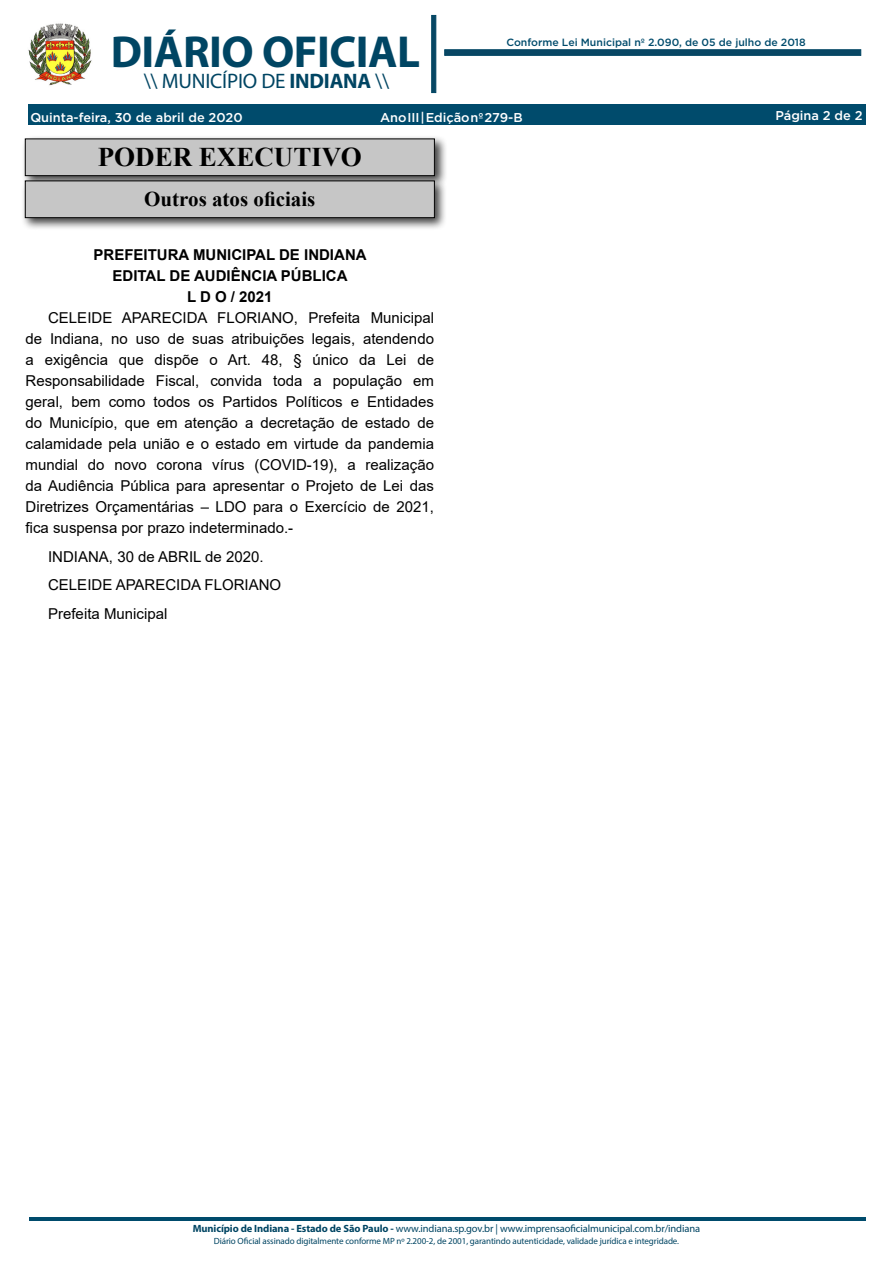
<style>
.page{position:relative;width:893px;height:1263px;background:#fff}
.page>*{position:absolute;margin:0;border:0;box-sizing:border-box;transform-origin:0 0}
.t1{font:700 45px "Myriad Pro";letter-spacing:-.01em;color:#004563}
.t2{font:700 27px "Times New Roman";color:#000}
.t3{font:21px "Myriad Pro";letter-spacing:-.01em;color:#004563}
.t4{font:700 21px "Times New Roman";color:#000}
._2_-_Corpo{font:15px/21px "Arial";color:#000;text-align:justify}
._1_-_Cabeçalho{font:700 15px "Arial";color:#000}
.t5{font:500 12.75px "Gotham";color:#fff}
.t6{font:10.5px "Myriad Pro";letter-spacing:-.01em;color:#004563}
.t7{font:500 10.5px "Gotham";color:#004b6c}
.t8{font:9px "Myriad Pro";letter-spacing:-.01em;color:#004563}
.s1{font-weight:700}
</style>
<div class="page">
<div style="left:28px;top:104px;width:837px;height:21px;background:#004b6c"></div>
<img style="left:28px;top:23px;width:64px;height:63px">
<svg style="left:431px;top:15px;width:5px;height:78px"></svg>
<svg style="left:444px;top:50px;width:417px;height:6px;background:#094965"></svg>
<hr style="left:29px;top:1218px;width:836px;height:3px;background:#004b6c">
<div style="left:21px;top:135px;width:426px;height:54px;background:#000;opacity:.75"></div>
<div style="left:25px;top:139px;width:409px;height:37px;background:#c6c6c6"></div>
<div style="left:25px;top:139px;width:410px;height:37px;border:1px solid #000"></div>
<div style="left:21px;top:177px;width:427px;height:54px;background:#000;opacity:.75"></div>
<div style="left:25px;top:181px;width:409px;height:37px;background:#c6c6c6"></div>
<div style="left:25px;top:181px;width:410px;height:37px;border:1px solid #000"></div>
<h1 class="t1" style="left:111px;top:23px;width:311px">DIÁRIO OFICIAL</h1>
<h3 class="t3" style="left:144px;top:68px;width:247px">\\ MUNICÍPIO DE <span class="s1">INDIANA</span> \\</h3>
<p class="t7" style="left:506px;top:35px;width:301px">Conforme Lei Municipal nº 2.090, de 05 de julho de 2018</p>
<p class="t5" style="left:30px;top:109px;width:214px">Quinta-feira, 30 de abril de 2020</p>
<p class="t5" style="left:380px;top:109px;width:144px">Ano III | Edição nº 279-B</p>
<p class="t5" style="left:775px;top:107px;width:89px">Página 2 de 2</p>
<p class="t2" style="left:98px;top:138px;width:266px">PODER EXECUTIVO</p>
<p class="t4" style="left:144px;top:184px;width:173px">Outros atos oficiais</p>
<p class="_1_-_Cabeçalho" style="left:94px;top:244px;width:275px">PREFEITURA MUNICIPAL DE INDIANA</p>
<p class="_1_-_Cabeçalho" style="left:113px;top:265px;width:237px">EDITAL DE AUDIÊNCIA PÚBLICA</p>
<p class="_1_-_Cabeçalho" style="left:187px;top:286px;width:87px">L D O / 2021</p>
<p class="_2_-_Corpo" style="left:26px;top:307px;width:410px;text-indent:23px">CELEIDE APARECIDA FLORIANO, Prefeita Municipal de Indiana, no uso de suas atribuições legais, atendendo a exigência que dispõe o Art. 48, § único da Lei de Responsabilidade Fiscal, convida toda a população em geral, bem como todos os Partidos Políticos e Entidades do Município, que em atenção a decretação de estado de calamidade pela união e o estado em virtude da pandemia mundial do novo corona vírus (COVID-19), a realização da Audiência Pública para apresentar o Projeto de Lei das Diretrizes Orçamentárias – LDO para o Exercício de 2021, fica suspensa por prazo indeterminado.-</p>
<p class="_2_-_Corpo" style="left:48px;top:546px;width:217px">INDIANA, 30 de ABRIL de 2020.</p>
<p class="_2_-_Corpo" style="left:48px;top:574px;width:235px">CELEIDE APARECIDA FLORIANO</p>
<p class="_2_-_Corpo" style="left:48px;top:603px;width:121px">Prefeita Municipal</p>
<p class="t6" style="left:193px;top:1222px;width:509px"><span class="s1">Município de Indiana - Estado de São Paulo -</span> www.indiana.sp.gov.br | www.imprensaoficialmunicipal.com.br/indiana</p>
<p class="t8" style="left:214px;top:1236px;width:467px">Diário Oficial assinado digitalmente conforme MP nº 2.200-2, de 2001, garantindo autenticidade, validade jurídica e integridade.</p>
</div>
